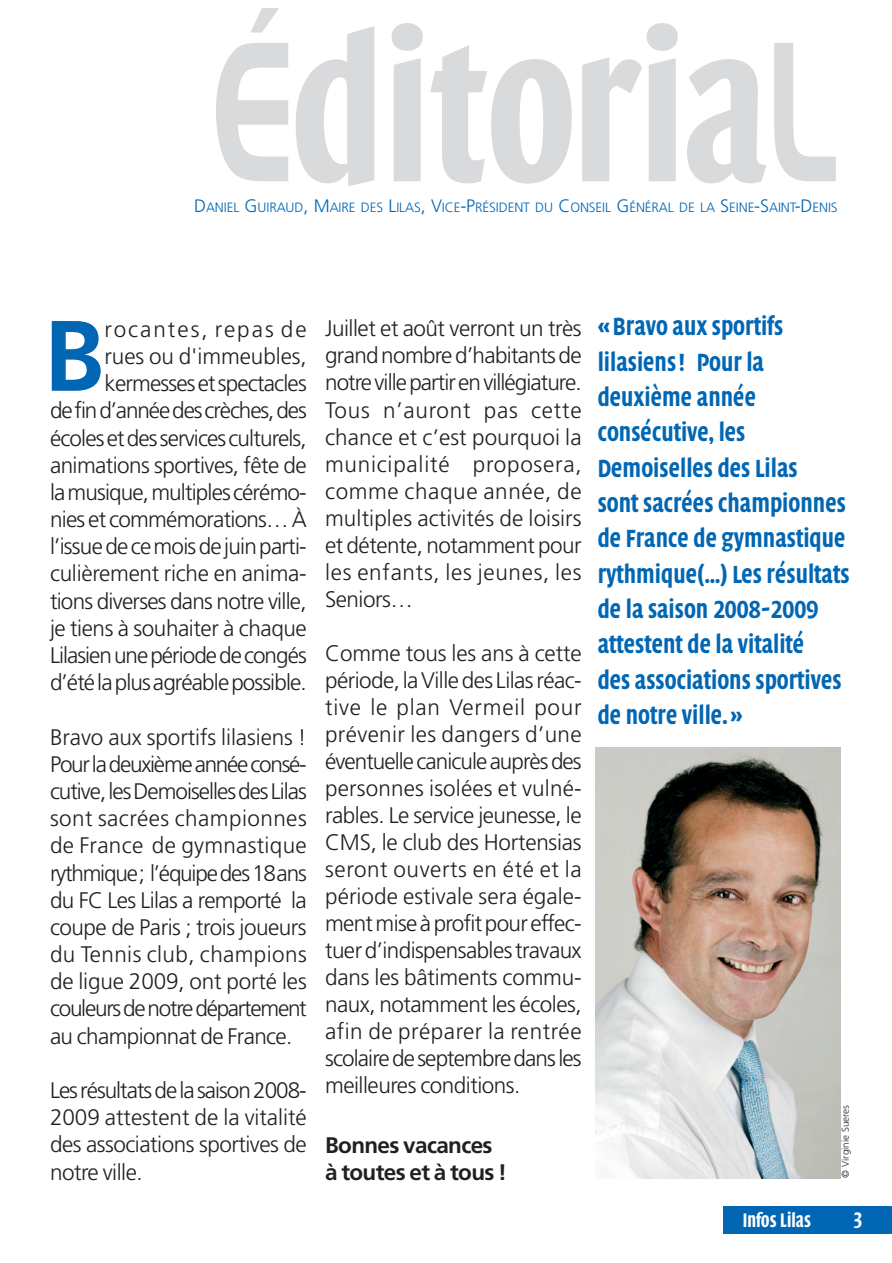
<style>
.page{position:relative;width:892px;height:1263px;background:#fff}
.page>*{position:absolute;margin:0;border:0;box-sizing:border-box;transform-origin:0 0}
.t1{font:600 207.3px "Quadraat Sans Dis";color:#d9dadc;scale:.93 1}
.t2{font:700 99.9px "Frutiger";color:#0166b3}
.t3{font:700 25.5px/35.2px "Quadraat Head";color:#0166b3;scale:.9 1}
.t4{font:300 22.5px/27.2px "Frutiger";letter-spacing:-.035em;color:#231f20;text-align:justify}
.t5{font:700 22.5px/27px "Frutiger";letter-spacing:-.03em;color:#231f20}
.t6{font:700 22.5px "Quadraat Sans Con";color:#fff}
.t7{font:600 20.25px "Quadraat Sans Dis";letter-spacing:.005em;color:#fff;scale:.9 1}
.t8{font:300 13.5px "Frutiger";letter-spacing:-.005em;color:#0166b3}
.t9{font:300 9.9px "Frutiger";color:#231f20}
.s1{font-family:"Handel Gothic EF";font-weight:700}
.s2{font-size:18px}
</style>
<div class="page">
<svg style="left:595px;top:747px;width:297px;height:487px"></svg>
<h1 class="t1" style="left:212px;top:34px;width:675px"><span class="s1">É</span>ditoria<span class="s1">L</span></h1>
<p class="t8" style="left:194px;top:202px;width:645px"><span class="s2">D</span>ANIEL <span class="s2">G</span>UIRAUD<span class="s2">, M</span>AIRE DES <span class="s2">L</span>ILAS<span class="s2">, V</span>ICE<span class="s2">-P</span>RÉSIDENT DU <span class="s2">C</span>ONSEIL <span class="s2">G</span>ÉNÉRAL DE LA <span class="s2">S</span>EINE<span class="s2">-S</span>AINT<span class="s2">-D</span>ENIS</p>
<p class="t4" style="left:50px;top:317px;width:258px;text-align:right">rocantes, repas de<br>rues ou d'immeubles, kermesses et spectacles<br>de fin d’année des crèches, des écoles et des services culturels, animations sportives, fête de la musique, multiples cérémo&shy;nies et commémorations… À l’issue de ce mois de juin parti&shy;culièrement riche en anima&shy;tions diverses dans notre ville, je tiens à souhaiter à chaque<br>Lilasien une période de congés d’été la plus agréable possible.</p>
<p class="t4" style="left:50px;top:725px;width:258px">Bravo aux sportifs lilasiens !<br>Pour la deuxième année consé&shy;cutive, les Demoiselles des Lilas sont sacrées championnes de France de gymnastique rythmique; l’équipe des 18ans du FC Les Lilas a remporté la coupe de Paris ; trois joueurs du Tennis club, champions de ligue 2009, ont porté les couleurs de notre département au championnat de France.</p>
<p class="t4" style="left:50px;top:1078px;width:258px">Les résultats de la saison 2008- 2009 attestent de la vitalité des associations sportives de notre ville.</p>
<h2 class="t2" style="left:44px;top:316px;width:63px">B</h2>
<p class="t4" style="left:325px;top:317px;width:258px">Juillet et août verront un très grand nombre d’habitants de notre ville partir en villégiature.<br>Tous n’auront pas cette chance et c’est pourquoi la municipalité proposera, comme chaque année, de multiples activités de loisirs et détente, notamment pour les enfants, les jeunes, les Seniors…</p>
<p class="t4" style="left:325px;top:641px;width:258px">Comme tous les ans à cette période, la Ville des Lilas réac&shy;tive le plan Vermeil pour prévenir les dangers d’une éventuelle canicule auprès des personnes isolées et vulné&shy;rables. Le service jeunesse, le CMS, le club des Hortensias seront ouverts en été et la période estivale sera égale&shy;ment mise à profit pour effec&shy;tuer d’indispensables travaux dans les bâtiments commu&shy;naux, notamment les écoles, afin de préparer la rentrée scolaire de septembre dans les meilleures conditions.</p>
<p class="t5" style="left:325px;top:1133px;width:183px">Bonnes vacances à toutes et à tous !</p>
<p class="t3" style="left:598px;top:310px;width:281px">« Bravo aux sportifs lilasiens ! Pour la deuxième année consécutive, les<br>Demoiselles des Lilas<br>sont sacrées championnes de France de gymnastique rythmique(…) Les résultats de la saison 2008-2009 attestent de la vitalité<br>des associations sportives de notre ville. »</p>
<p class="t9" style="left:842px;top:1177px;width:74px;rotate:-90deg">© Virginie Sueres</p>
<p class="t7" style="left:743px;top:1212px;width:77px">Infos Lilas</p>
<p class="t6" style="left:853px;top:1206px;width:10px">3</p>
</div>
